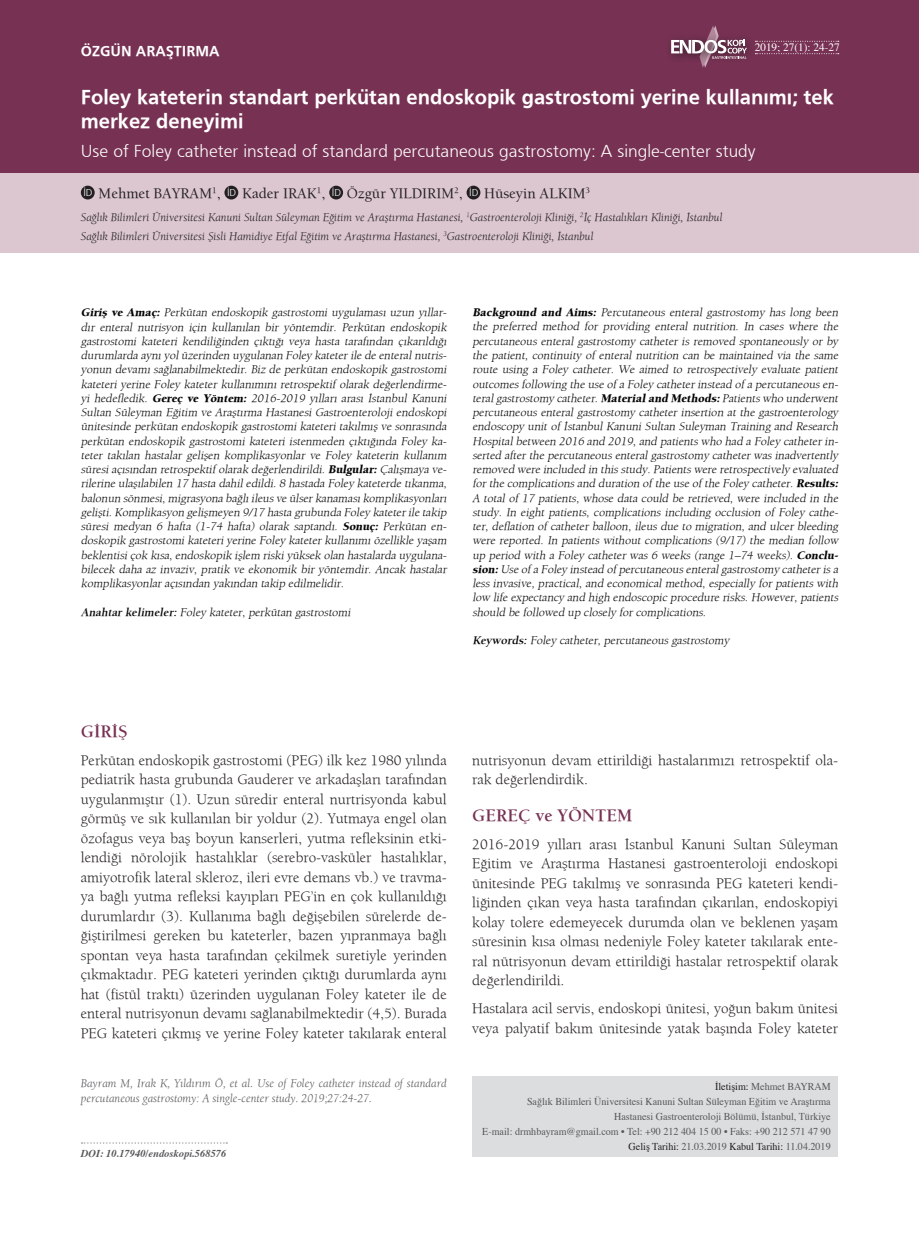
<style>
.page{position:relative;width:919px;height:1238px;background:#fff}
.page>*{position:absolute;margin:0;border:0;box-sizing:border-box;transform-origin:0 0}
.t1{font:700 21px/24px "Fruga Sans";color:#fff}
.t2{font:300 18px "Fruga Sans";color:#fff}
.t3{font:700 18px "Berkeley";color:#773153}
.t4{font:300 15px/19.5px "Berkeley";color:#231f20}
.t5{font:500 15px "Berkeley";color:#231f20}
.t6{font:700 15px "Fruga Sans";color:#fff}
.t7{font:italic 300 12px/14.2px "Berkeley";color:#040503;text-align:justify}
.t8{font:italic 300 12px/18.6px "Berkeley";color:#231f20}
.t9{font:italic 300 12px/14.4px "Berkeley";color:#57585a}
.t10{font:11.25px "Times";color:#fff}
.t11{font:10.5px/15px "Times";color:#57585a;text-align:right;scale:.96 1}
.t12{font:italic 700 10.5px "Times";color:#57585a}
.s1{font-family:"Fruga Sans";font-weight:300;font-size:10.35px;color:#fff}
.s2{font-weight:900}
.s3{font-weight:700}
.s4{color:#231f20}
</style>
<div class="page">
<hr style="left:918px;top:0;width:1px;height:45px;background:#773153">
<svg style="left:918px;top:45px;width:1px;height:26px"></svg>
<div style="left:0;top:0;width:918px;height:211px;background:#773153"></div>
<svg style="left:756px;top:41px;width:82px;height:1px"></svg>
<svg style="left:756px;top:53px;width:82px;height:1px"></svg>
<div style="left:472px;top:1076px;width:366px;height:81px;background:#dcdddf"></div>
<svg style="left:671px;top:26px;width:76px;height:42px"></svg>
<svg style="left:82px;top:1142px;width:145px;height:1px"></svg>
<div style="left:0;top:173px;width:918px;height:79px;background:#dcc7d1"></div>
<div style="left:81px;top:186px;width:14px;height:13px;background:#231f20;border-radius:50%"></div>
<div style="left:224px;top:186px;width:14px;height:13px;background:#231f20;border-radius:50%"></div>
<div style="left:329px;top:186px;width:14px;height:13px;background:#231f20;border-radius:50%"></div>
<div style="left:466px;top:186px;width:14px;height:13px;background:#231f20;border-radius:50%"></div>
<p class="t6" style="left:81px;top:42px;width:140px">ÖZGÜN ARAŞTIRMA</p>
<p class="t10" style="left:754px;top:40px;width:86px">2019; 27(1): 24-27</p>
<h1 class="t1" style="left:81px;top:85px;width:754px">Foley kateterin standart perkütan endoskopik gastrostomi yerine kullanımı; tek merkez deneyimi</h1>
<h2 class="t2" style="left:81px;top:140px;width:676px">Use of Foley catheter instead of standard percutaneous gastrostomy: A single-center study</h2>
<p class="t5" style="left:83px;top:184px;width:508px"><span class="s1">İD</span> Mehmet BAYRAM<sup>1</sup>, <span class="s1">İD</span> Kader IRAK<sup>1</sup>, <span class="s1">İD</span> Özgür YILDIRIM<sup>2</sup>, <span class="s1">İD</span> Hüseyin ALKIM<sup>3</sup></p>
<p class="t8" style="left:81px;top:208px;width:643px">Sağlık Bilimleri Üniversitesi Kanuni Sultan Süleyman Eğitim ve Araştırma Hastanesi, <sup>1</sup>Gastroenteroloji Kliniği, <sup>2</sup>İç Hastalıkları Kliniği, İstanbul<br>Sağlık Bilimleri Üniversitesi Şisli Hamidiye Etfal Eğitim ve Araştırma Hastanesi, <sup>3</sup>Gastroenteroloji Kliniği, İstanbul</p>
<p class="t5" style="left:81px;top:220px;width:15px">??</p>
<p class="t7" style="left:81px;top:305px;width:370px"><span class="s2">Giriş ve Amaç:</span> Perkütan endoskopik gastrostomi uygulaması uzun yıllar&shy;dır enteral nutrisyon için kullanılan bir yöntemdir. Perkütan endoskopik gastrostomi kateteri kendiliğinden çıktığı veya hasta tarafından çıkarıldığı durumlarda aynıyolüzerinden uygulanan Foley kateterile de enteralnutris&shy;yonun devamı sağlanabilmektedir. Biz de perkütan endoskopik gastrostomi kateteri yerine Foley kateter kullanımını retrospektif olarak değerlendirme&shy;yi hedefledik. <span class="s2">Gereç ve Yöntem:</span> 2016-2019 yılları arası İstanbul Kanuni Sultan Süleyman Eğitim ve Araştırma Hastanesi Gastroenteroloj i endoskopi ünitesinde perkütan endoskopik gastrostomi kateteri takılmış ve sonrasında perkütan endoskopik gastrostomi kateteri istenmeden çıktığında Foley ka&shy;teter takılan hastalar gelişen komplikasyonlar ve Foley kateterin kullanım süresiaçısından retrospektif olarak değerlendirildi.<span class="s2">Bulgular:</span>Çalışmaya ve&shy;rilerine ulaşılabilen 17 hasta dahiledildi.8 hastada Foley kateterde tıkanma, balonun sönmesi,migrasyona bağlıileusve ülserkanamasıkomplikasyonları gelişti.Komplikasyon gelişmeyen 9/17 hasta grubunda Foley kateterile takip süresi medyan 6 hafta (1-74 hafta) olarak saptandı. <span class="s2">Sonuç:</span> Perkütan en&shy;doskopik gastrostomikateteriyerine Foley kateterkullanımıözellikle yaşam beklentisiçok kısa,endoskopik işlem riskiyüksek olan hastalarda uygulana&shy;bilecek daha az invaziv, pratik ve ekonomik bir yöntemdir. Ancak hastalar komplikasyonlaraçısından yakından takip edilmelidir.</p>
<p class="t7" style="left:81px;top:604px;width:274px"><span class="s3">Anahtar kelimeler:</span> Foley kateter,perkütan gastrostomi</p>
<p class="t7" style="left:472px;top:305px;width:370px;text-align:left"><span class="s2">Background and Aims:</span> Percutaneous enteral gastrostomy has long been the preferred method for providing enteral nutrition. In cases where the percutaneous enteral gastrostomy catheter is removed spontaneously or by the patient, continuity of enteral nutrition can be maintained via the same route using a Foley catheter. We aimed to retrospectively evaluate patient outcomesfollowing the use of a Foley catheterinstead of a percutaneousen&shy;teralgastrostomy catheter.<span class="s2">Materialand Methods:</span>Patientswho underwent percutaneous enteral gastrostomy catheter insertion at the gastroenterology endoscopy unit of İstanbul Kanuni Sultan Suleyman Training and Research Hospitalbetween 2016 and 2019,and patientswho had a Foley catheterin&shy;serted afterthe percutaneousenteralgastrostomy catheterwasinadvertently removed were included in thisstudy .Patientswere retrospectively evaluated forthe complicationsand duration of the use of the Foley catheter.<span class="s2">Results:<br></span>A total of 17 patients, whose data could be retrieved, were included in the study . In eight patients, complications including occlusion of Foley cathe&shy;ter, deflation of catheter balloon, ileus due to migration, and ulcer bleeding were reported. In patients without complications (9/17) the median follow up period with a Foley catheter was 6 weeks (range 1–74 weeks). <span class="s2">Conclu&shy;sion:</span>Use of a Foley instead of percutaneousenteralgastrostomy catheterisa less invasive, practical, and economical method, especially for patients with low life expectancy and high endoscopic procedure risks.However,patients should be followed up closely forcomplications.</p>
<p class="t7" style="left:472px;top:633px;width:258px"><span class="s3">Keywords:</span> Foley catheter,percutaneousgastrostomy</p>
<h2 class="t3" style="left:81px;top:720px;width:49px">GİRİŞ</h2>
<p class="t4" style="left:81px;top:749px;width:367px;text-align:justify">Perkütan endoskopik gastrostomi (PEG) ilk kez 1980 yılında pediatrik hasta grubunda Gauderer ve arkadaşları tarafından uygulanmıştır (1). Uzun süredir enteral nurtrisyonda kabul görmüş ve sık kullanılan bir yoldur (2). Yutmaya engel olan özofagus veya baş boyun kanserleri, yutma refleksinin etki&shy;lendiği nörolojik hastalıklar (serebro-vasküler hastalıklar, amiyotrofik lateral skleroz, ileri evre demans vb.) ve travma&shy;ya bağlı yutma refleksi kayıpları PEG’in en çok kullanıldığı durumlardır (3). Kullanıma bağlı değişebilen sürelerde de&shy;ğiştirilmesi gereken bu kateterler, bazen yıpranmaya bağlı spontan veya hasta tarafından çekilmek suretiyle yerinden çıkmaktadır. PEG kateteri yerinden çıktığı durumlarda aynı hat (fistül traktı) üzerinden uygulanan Foley kateter ile de enteral nutrisyonun devamı sağlanabilmektedir (4,5). Burada PEG kateteri çıkmış ve yerine Foley kateter takılarak enteral</p>
<p class="t9" style="left:81px;top:1076px;width:367px">Bayram M, Irak K, Yıldırım Ö, et al. Use of Foley catheter instead of standard percutaneous gastrostomy: A single-center study. 2019;27:24-27.</p>
<p class="t12" style="left:81px;top:1146px;width:147px">DOI: 10.17940/endoskopi.568576</p>
<p class="t4" style="left:472px;top:750px;width:367px">nutrisyonun devam ettirildiği hastalarımızı retrospektif ola&shy;rak değerlendirdik.</p>
<h2 class="t3" style="left:472px;top:804px;width:162px">GEREÇ ve YÖNTEM</h2>
<p class="t4" style="left:472px;top:834px;width:367px;text-align:justify">2016-2019 yılları arası İstanbul Kanuni Sultan Süleyman Eğitim ve Araştırma Hastanesi gastroenteroloji endoskopi ünitesinde PEG takılmış ve sonrasında PEG kateteri kendi&shy;liğinden çıkan veya hasta tarafından çıkarılan, endoskopiyi kolay tolere edemeyecek durumda olan ve beklenen yaşam süresinin kısa olması nedeniyle Foley kateter takılarak ente&shy;ral nütrisyonun devam ettirildiği hastalar retrospektif olarak değerlendirildi.</p>
<p class="t4" style="left:472px;top:998px;width:367px">Hastalara acil servis, endoskopi ünitesi, yoğun bakım ünitesi veya palyatif bakım ünitesinde yatak başında Foley kateter</p>
<p class="t11" style="left:482px;top:1079px;width:364px"><span class="s4">İletişim:</span> Mehmet BAYRAM<br>Sağlık Bilimleri Üniversitesi Kanuni Sultan Süleyman Eğitim ve Araştırma<br>Hastanesi Gastroenteroloji Bölümü, İstanbul, Türkiye<br>E-mail: drmhbayram@gmail.com • Tel: +90 212 404 15 00 • Faks: +90 212 571 47 90<br><span class="s4">Geliş Tarihi:</span> 21.03.2019 <span class="s4">Kabul Tarihi:</span> 11.04.2019</p>
</div>
